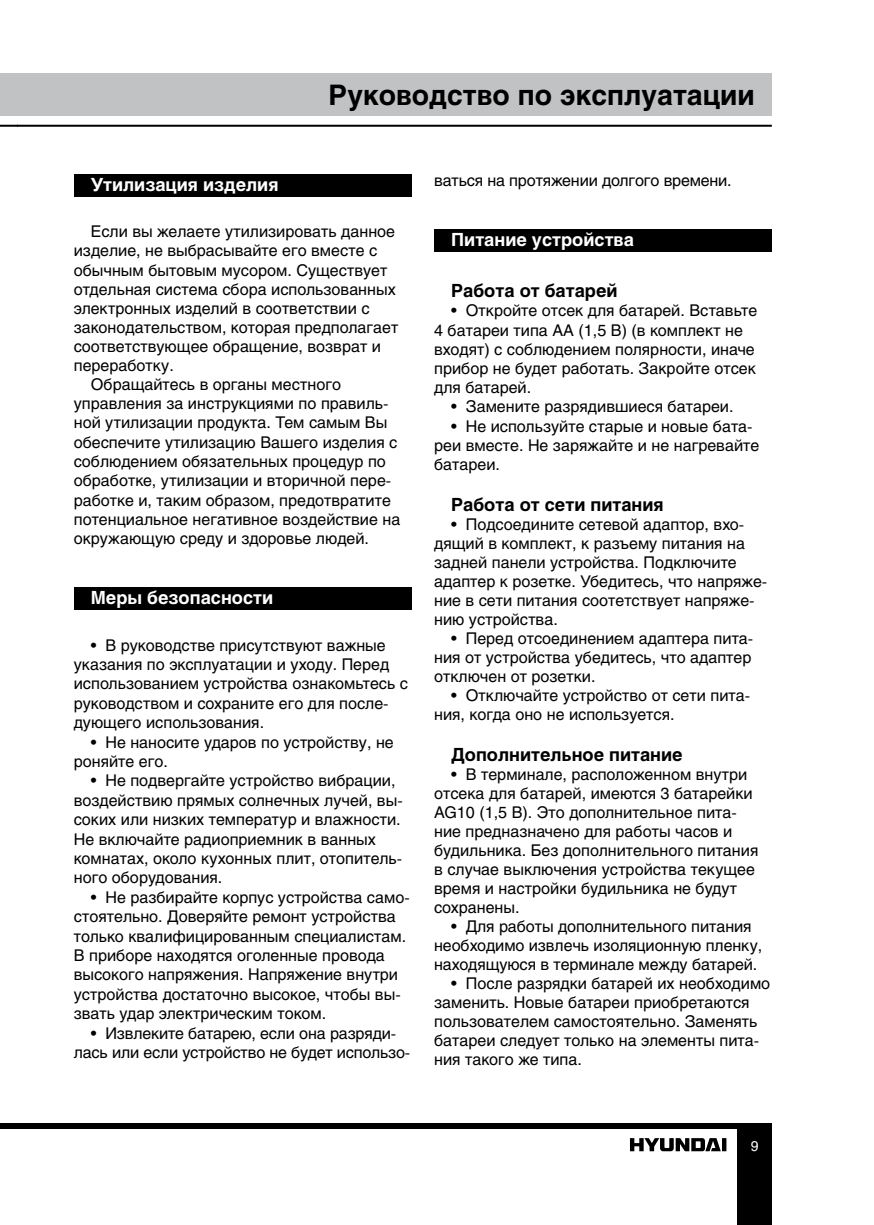
<style>
.page{position:relative;width:874px;height:1225px;background:#fff}
.page>*{position:absolute;margin:0;border:0;box-sizing:border-box;transform-origin:0 0}
.t1{font:700 28px "Helios";color:#000}
.small_paragrph_new{font:700 18px "Helios";color:#000}
.t2{font:700 18px "Helios";color:#fff}
.russian_new{font:16px/19px "Helios";color:#000}
.t3{font:14px "Helios";color:#fff}
</style>
<div class="page">
<svg style="left:0;top:125px;width:17px;height:2px"></svg>
<div style="left:0;top:1122px;width:17px;height:6px;background:#000"></div>
<div style="left:0;top:74px;width:17px;height:42px;background:#c1c2c4"></div>
<hr style="left:17px;top:125px;width:754px;height:2px;background:#000">
<div style="left:17px;top:1122px;width:754px;height:6px;background:#000"></div>
<div style="left:737px;top:1123px;width:34px;height:102px;background:#000"></div>
<div style="left:17px;top:74px;width:754px;height:42px;background:#c1c2c4"></div>
<svg style="left:630px;top:1138px;width:96px;height:13px"></svg>
<div style="left:434px;top:229px;width:337px;height:22px;background:#000"></div>
<div style="left:74px;top:174px;width:337px;height:23px;background:#000"></div>
<div style="left:74px;top:587px;width:337px;height:22px;background:#000"></div>
<p class="t1" style="left:328px;top:79px;width:427px">Руководство по эксплуатации</p>
<p class="t2" style="left:91px;top:174px;width:189px">Утилизация изделия</p>
<p class="russian_new" style="left:74px;top:222px;width:326px;text-indent:17px">Если вы желаете утилизировать данное изделие, не выбрасывайте его вместе с обычным бытовым мусором. Существует отдельная система сбора использованных электронных изделий в соответствии с законодательством, которая предполагает соответствующее обращение, возврат и переработку.</p>
<p class="russian_new" style="left:74px;top:375px;width:328px;text-indent:17px">Обращайтесь в органы местного управления за инструкциями по правиль&shy;ной утилизации продукта. Тем самым Вы обеспечите утилизацию Вашего изделия с соблюдением обязательных процедур по обработке, утилизации и вторичной пере&shy;работке и, таким образом, предотвратите потенциальное негативное воздействие на окружающую среду и здоровье людей.</p>
<p class="t2" style="left:91px;top:587px;width:184px">Меры безопасности</p>
<p class="russian_new" style="left:74px;top:635px;width:335px;text-indent:17px">• В руководстве присутствуют важные указания по эксплуатации и уходу. Перед использованием устройства ознакомьтесь с руководством и сохраните его для после&shy;дующего использования.</p>
<p class="russian_new" style="left:74px;top:732px;width:321px;text-indent:17px">• Не наносите ударов по устройству, не роняйте его.</p>
<p class="russian_new" style="left:74px;top:771px;width:330px;text-indent:17px">• Не подвергайте устройство вибрации, воздействию прямых солнечных лучей, вы&shy;соких или низких температур и влажности.<br>Не включайте радиоприемник в ванных комнатах, около кухонных плит, отопитель&shy;ного оборудования.</p>
<p class="russian_new" style="left:74px;top:887px;width:337px;text-indent:17px">• Не разбирайте корпус устройства само&shy;стоятельно. Доверяйте ремонт устройства только квалифицированным специалистам.<br>В приборе находятся оголенные провода высокого напряжения. Напряжение внутри устройства достаточно высокое, чтобы вы&shy;звать удар электрическим током.</p>
<p class="russian_new" style="left:74px;top:1023px;width:338px;text-align:center">• Извлеките батарею, если она разряди&shy;лась или если устройство не будет использо-</p>
<p class="russian_new" style="left:434px;top:171px;width:299px">ваться на протяжении долгого времени.</p>
<p class="t2" style="left:451px;top:229px;width:184px">Питание устройства</p>
<p class="small_paragrph_new" style="left:451px;top:280px;width:168px">Работа от батарей</p>
<p class="russian_new" style="left:434px;top:301px;width:324px;text-indent:17px">• Откройте отсек для батарей. Вставьте 4 батареи типа АА (1,5 В) (в комплект не входят) с соблюдением полярности, иначе прибор не будет работать. Закройте отсек для батарей.</p>
<p class="russian_new" style="left:451px;top:397px;width:284px">• Замените разрядившиеся батареи.</p>
<p class="russian_new" style="left:434px;top:416px;width:326px;text-indent:17px">• Не используйте старые и новые бата&shy;реи вместе. Не заряжайте и не нагревайте батареи.</p>
<p class="small_paragrph_new" style="left:451px;top:494px;width:214px">Работа от сети питания</p>
<p class="russian_new" style="left:434px;top:514px;width:334px;text-indent:17px">• Подсоедините сетевой адаптор, вхо&shy;дящий в комплект, к разъему питания на задней панели устройства. Подключите адаптер к розетке. Убедитесь, что напряже&shy;ние в сети питания соотетствует напряже&shy;нию устройства.</p>
<p class="russian_new" style="left:434px;top:628px;width:320px;text-indent:17px">• Перед отсоединением адаптера пита&shy;ния от устройства убедитесь, что адаптер отключен от розетки.</p>
<p class="russian_new" style="left:434px;top:685px;width:317px;text-indent:17px">• Отключайте устройство от сети пита&shy;ния, когда оно не используется.</p>
<p class="small_paragrph_new" style="left:451px;top:743px;width:233px">Дополнительное питание</p>
<p class="russian_new" style="left:434px;top:764px;width:325px;text-indent:17px">• В терминале, расположенном внутри отсека для батарей, имеются 3 батарейки AG10 (1,5 В). Это дополнительное пита&shy;ние предназначено для работы часов и будильника. Без дополнительного питания в случае выключения устройства текущее время и настройки будильника не будут сохранены.</p>
<p class="russian_new" style="left:434px;top:916px;width:329px;text-align:center">• Для работы дополнительного питания необходимо извлечь изоляционную пленку, находящуюся в терминале между батарей.</p>
<p class="russian_new" style="left:434px;top:973px;width:337px;text-indent:17px">• После разрядки батарей их необходимо заменить. Новые батареи приобретаются пользователем самостоятельно. Заменять батареи следует только на элементы пита&shy;ния такого же типа.</p>
<p class="t3" style="left:750px;top:1138px;width:9px">9</p>
</div>
